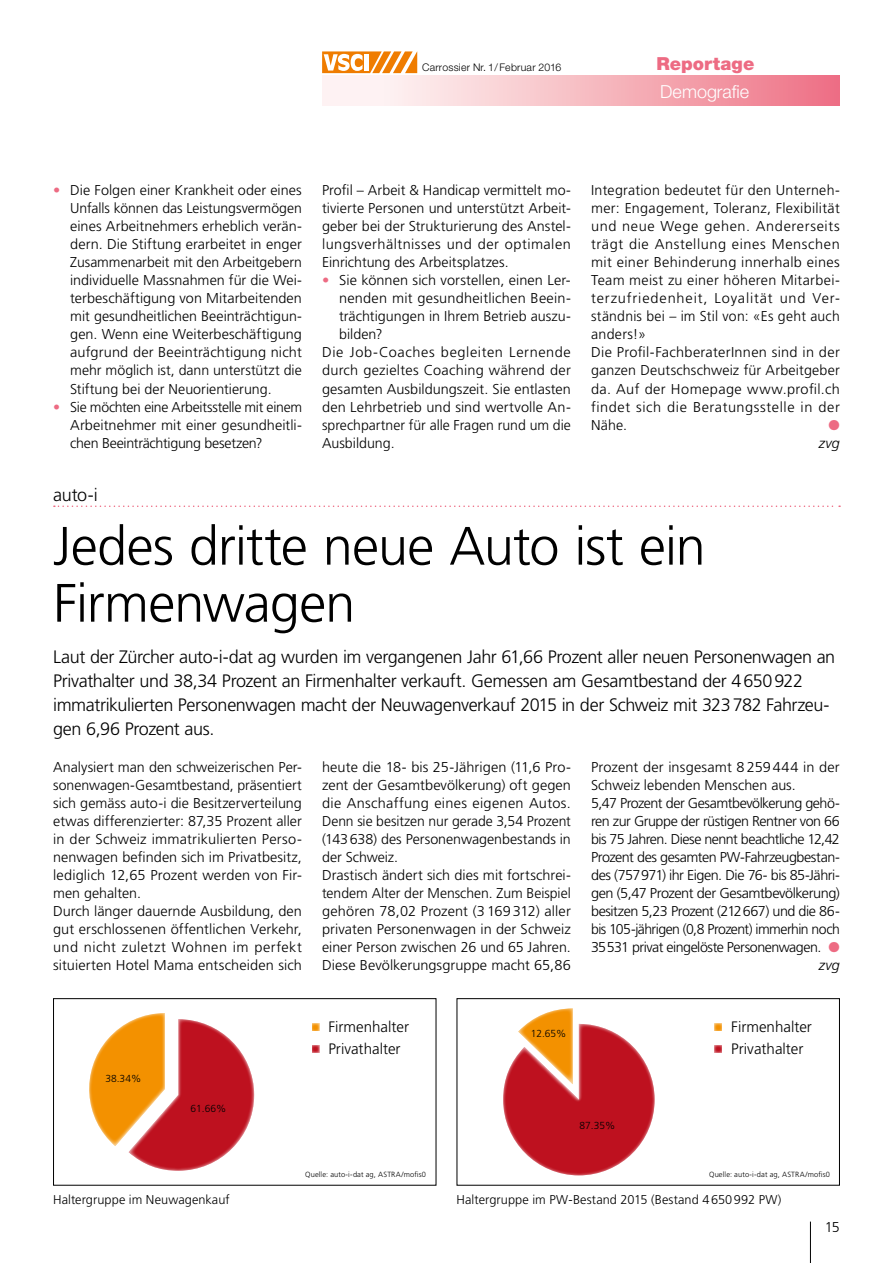
<style>
.page{position:relative;width:893px;height:1263px;background:#fff}
.page>*{position:absolute;margin:0;border:0;box-sizing:border-box;transform-origin:0 0}
.t1{font:300 54px/57px "Frutiger LT";letter-spacing:-.015em;color:#000}
.t2{font:300 18px/24px "Frutiger LT";letter-spacing:-.02em;color:#000}
.t3{font:300 18px "Helvetica Neue LT";color:#fff}
.t4{font:900 18px "Helvetica Neue LT";letter-spacing:.005em;color:#ed6b83}
.t5{font:300 15.15px/21.6px "Frutiger LT";color:#000}
.t6{font:300 14.25px/18px "Frutiger LT";letter-spacing:.005em;color:#000;text-align:justify}
.t7{font:300 14.25px/18px "Frutiger LT";letter-spacing:.025em;color:#000}
.t8{font:300 14.25px "Frutiger LT";letter-spacing:-.035em;color:#000}
.t9{font:300 14.25px "Frutiger LT";letter-spacing:-.04em;color:#000}
.t10{font:300 14.25px "Frutiger LT";letter-spacing:-.03em;color:#000}
.t11{font:300 14.25px "Frutiger LT";letter-spacing:.04em;color:#000}
.t12{font:italic 300 14.25px "Frutiger LT";letter-spacing:.015em;color:#000}
.t13{font:14.25px "Zapf Dingbats";color:#ed6b83}
.t14{font:300 13.65px/19.6px "Frutiger LT";color:#000}
.t15{font:300 12.75px "Frutiger LT";letter-spacing:.005em;color:#000}
.t16{font:300 11.25px "Frutiger LT";color:#000}
.t17{font:300 10.5px "Helvetica Neue LT";letter-spacing:.02em;color:#000}
.t18{font:300 10.2px "Frutiger LT";color:#000}
.t19{font:300 7.5px "Frutiger LT";letter-spacing:.02em;color:#000}
.s1{color:#ed6b83}
</style>
<div class="page">
<hr style="left:810px;top:1221px;width:1px;height:42px;background:#000">
<svg style="left:322px;top:51px;width:95px;height:22px"></svg>
<hr style="left:364px;top:54px;width:4px;height:17px;background:#fff">
<div style="left:322px;top:76px;width:518px;height:29px;background:linear-gradient(to right,#fff,#ee7486)"></div>
<svg style="left:54px;top:505px;width:786px;height:2px"></svg>
<div style="left:53px;top:998px;width:383px;height:187px;border:1px solid #000"></div>
<svg style="left:89px;top:1013px;width:165px;height:158px"></svg>
<svg style="left:312px;top:1023px;width:7px;height:8px"></svg>
<svg style="left:312px;top:1045px;width:7px;height:8px"></svg>
<div style="left:457px;top:998px;width:383px;height:187px;border:1px solid #000"></div>
<svg style="left:714px;top:1023px;width:8px;height:8px"></svg>
<svg style="left:714px;top:1045px;width:8px;height:8px"></svg>
<svg style="left:503px;top:1008px;width:152px;height:167px"></svg>
<p class="t17" style="left:422px;top:61px;width:141px">Carrossier Nr. 1/ Februar 2016</p>
<p class="t4" style="left:656px;top:53px;width:100px">Reportage</p>
<p class="t3" style="left:660px;top:80px;width:90px">Demografie</p>
<p class="t6" style="left:70px;top:182px;width:233px;text-indent:-17px"><span class="s1">•</span> Die Folgen einer Krankheit oder eines Unfalls können das Leistungsvermögen eines Arbeitnehmers erheblich verän&shy;dern. Die Stiftung erarbeitet in enger Zusammenarbeit mit den Arbeitgebern individuelle Massnahmen für die Wei&shy;terbeschäftigung von Mitarbeitenden mit gesundheitlichen Beeinträchtigun&shy;gen. Wenn eine Weiterbeschäftigung aufgrund der Beeinträchtigung nicht mehr möglich ist, dann unterstützt die Stiftung bei der Neuorientierung.</p>
<p class="t6" style="left:70px;top:398px;width:233px;text-indent:-17px"><span class="s1">•</span> Sie möchten eine Arbeitsstelle mit einem Arbeitnehmer mit einer gesundheitli&shy;chen Beeinträchtigung besetzen?</p>
<p class="t6" style="left:322px;top:182px;width:250px">Profil – Arbeit &amp; Handicap vermittelt mo&shy;tivierte Personen und unterstützt Arbeit&shy;geber bei der Strukturierung des Anstel&shy;lungsverhältnisses und der optimalen Einrichtung des Arbeitsplatzes.</p>
<p class="t6" style="left:322px;top:272px;width:250px"><span class="s1">•</span> Sie können sich vorstellen, einen Ler-</p>
<p class="t6" style="left:339px;top:290px;width:233px">nenden mit gesundheitlichen Beein-</p>
<p class="t6" style="left:339px;top:308px;width:233px">trächtigungen in Ihrem Betrieb auszu-</p>
<p class="t6" style="left:339px;top:326px;width:45px">bilden?</p>
<p class="t11" style="left:322px;top:344px;width:250px">Die Job-Coaches begleiten Lernende</p>
<p class="t6" style="left:322px;top:362px;width:250px">durch gezieltes Coaching während der</p>
<p class="t6" style="left:322px;top:380px;width:250px">gesamten Ausbildungszeit. Sie entlasten</p>
<p class="t6" style="left:322px;top:398px;width:250px">den Lehrbetrieb und sind wertvolle An-</p>
<p class="t6" style="left:322px;top:416px;width:250px">sprechpartner für alle Fragen rund um die</p>
<p class="t6" style="left:322px;top:434px;width:74px">Ausbildung.</p>
<p class="t7" style="left:591px;top:182px;width:250px">Integration bedeutet für den Unterneh&shy;mer: Engagement, Toleranz, Flexibilität und neue Wege gehen. Andererseits trägt die Anstellung eines Menschen mit einer Behinderung innerhalb eines Team meist zu einer höheren Mitarbei&shy;terzufriedenheit, Loyalität und Ver&shy;ständnis bei – im Stil von: «Es geht auch anders!»<br>Die Profil-FachberaterInnen sind in der ganzen Deutschschweiz für Arbeitgeber da. Auf der Homepage www.profil.ch findet sich die Beratungsstelle in der Nähe.</p>
<p class="t13" style="left:828px;top:418px;width:13px">●</p>
<p class="t12" style="left:819px;top:434px;width:22px">zvg</p>
<p class="t2" style="left:53px;top:483px;width:46px">auto-i</p>
<h1 class="t1" style="left:53px;top:518px;width:654px">Jedes dritte neue Auto ist ein<br>Firmenwagen</h1>
<p class="t2" style="left:53px;top:645px;width:784px">Laut der Zürcher auto-i-dat ag wurden im vergangenen Jahr 61,66 Prozent aller neuen Personenwagen an Privathalter und 38,34 Prozent an Firmenhalter verkauft. Gemessen am Gesamtbestand der 4650922 immatrikulierten Personenwagen macht der Neuwagenverkauf 2015 in der Schweiz mit 323782 Fahrzeu&shy;gen 6,96 Prozent aus.</p>
<p class="t6" style="left:53px;top:758px;width:250px;text-align:left">Analysiert man den schweizerischen Per&shy;sonenwagen-Gesamtbestand, präsentiert sich gemäss auto-i die Besitzerverteilung etwas differenzierter: 87,35 Prozent aller in der Schweiz immatrikulierten Perso&shy;nenwagen befinden sich im Privatbesitz, lediglich 12,65 Prozent werden von Fir&shy;men gehalten.<br>Durch länger dauernde Ausbildung, den gut erschlossenen öffentlichen Verkehr, und nicht zuletzt Wohnen im perfekt situierten Hotel Mama entscheiden sich</p>
<p class="t6" style="left:322px;top:758px;width:250px;text-align:left">heute die 18- bis 25-Jährigen (11,6 Pro&shy;zent der Gesamtbevölkerung) oft gegen die Anschaffung eines eigenen Autos.<br>Denn sie besitzen nur gerade 3,54 Prozent (143638) des Personenwagenbestands in der Schweiz.<br>Drastisch ändert sich dies mit fortschrei&shy;tendem Alter der Menschen. Zum Beispiel gehören 78,02 Prozent (3 169 312) aller privaten Personenwagen in der Schweiz einer Person zwischen 26 und 65 Jahren.<br>Diese Bevölkerungsgruppe macht 65,86</p>
<p class="t6" style="left:591px;top:758px;width:250px">Prozent der insgesamt 8 259 444 in der</p>
<p class="t6" style="left:591px;top:776px;width:206px">Schweiz lebenden Menschen aus.</p>
<p class="t8" style="left:591px;top:794px;width:250px">5,47 Prozent der Gesamtbevölkerung gehö-</p>
<p class="t8" style="left:591px;top:812px;width:250px">ren zur Gruppe der rüstigen Rentner von 66</p>
<p class="t8" style="left:591px;top:830px;width:250px">bis 75 Jahren. Diese nennt beachtliche 12,42</p>
<p class="t8" style="left:591px;top:848px;width:250px">Prozent des gesamten PW-Fahrzeugbestan-</p>
<p class="t8" style="left:591px;top:866px;width:250px">des (757971) ihr Eigen. Die 76- bis 85-Jähri-</p>
<p class="t10" style="left:591px;top:884px;width:250px">gen (5,47 Prozent der Gesamtbevölkerung)</p>
<p class="t8" style="left:591px;top:902px;width:250px">besitzen 5,23 Prozent (212667) und die 86-</p>
<p class="t9" style="left:591px;top:920px;width:250px">bis 105-jährigen (0,8 Prozent) immerhin noch</p>
<p class="t8" style="left:591px;top:938px;width:250px">35531 privat eingelöste Personenwagen. <span class="s1">●</span></p>
<p class="t12" style="left:819px;top:956px;width:22px">zvg</p>
<p class="t16" style="left:99px;top:1070px;width:41px">38.34%</p>
<p class="t18" style="left:105px;top:1072px;width:37px">38.34%</p>
<p class="t18" style="left:191px;top:1103px;width:37px">61.66%</p>
<p class="t16" style="left:194px;top:1104px;width:41px">61.66%</p>
<p class="t5" style="left:328px;top:1017px;width:82px">Firmenhalter<br>Privathalter</p>
<p class="t14" style="left:312px;top:1024px;width:74px">Firmenhalter<br>Privathalter</p>
<p class="t19" style="left:305px;top:1170px;width:122px">Quelle: auto-i-dat ag, ASTRA/mofis0</p>
<p class="t18" style="left:531px;top:1028px;width:37px">12.65%</p>
<p class="t18" style="left:579px;top:1120px;width:37px">87.35%</p>
<p class="t5" style="left:731px;top:1017px;width:82px">Firmenhalter<br>Privathalter</p>
<p class="t14" style="left:720px;top:1016px;width:74px;line-height:26px">Firmenhalter<br>Privathalter</p>
<p class="t19" style="left:709px;top:1170px;width:122px">Quelle: auto-i-dat ag, ASTRA/mofis0</p>
<p class="t15" style="left:53px;top:1192px;width:178px">Haltergruppe im Neuwagenkauf</p>
<p class="t15" style="left:457px;top:1192px;width:326px">Haltergruppe im PW-Bestand 2015 (Bestand 4650992 PW)</p>
<p class="t6" style="left:825px;top:1218px;width:16px">15</p>
</div>
